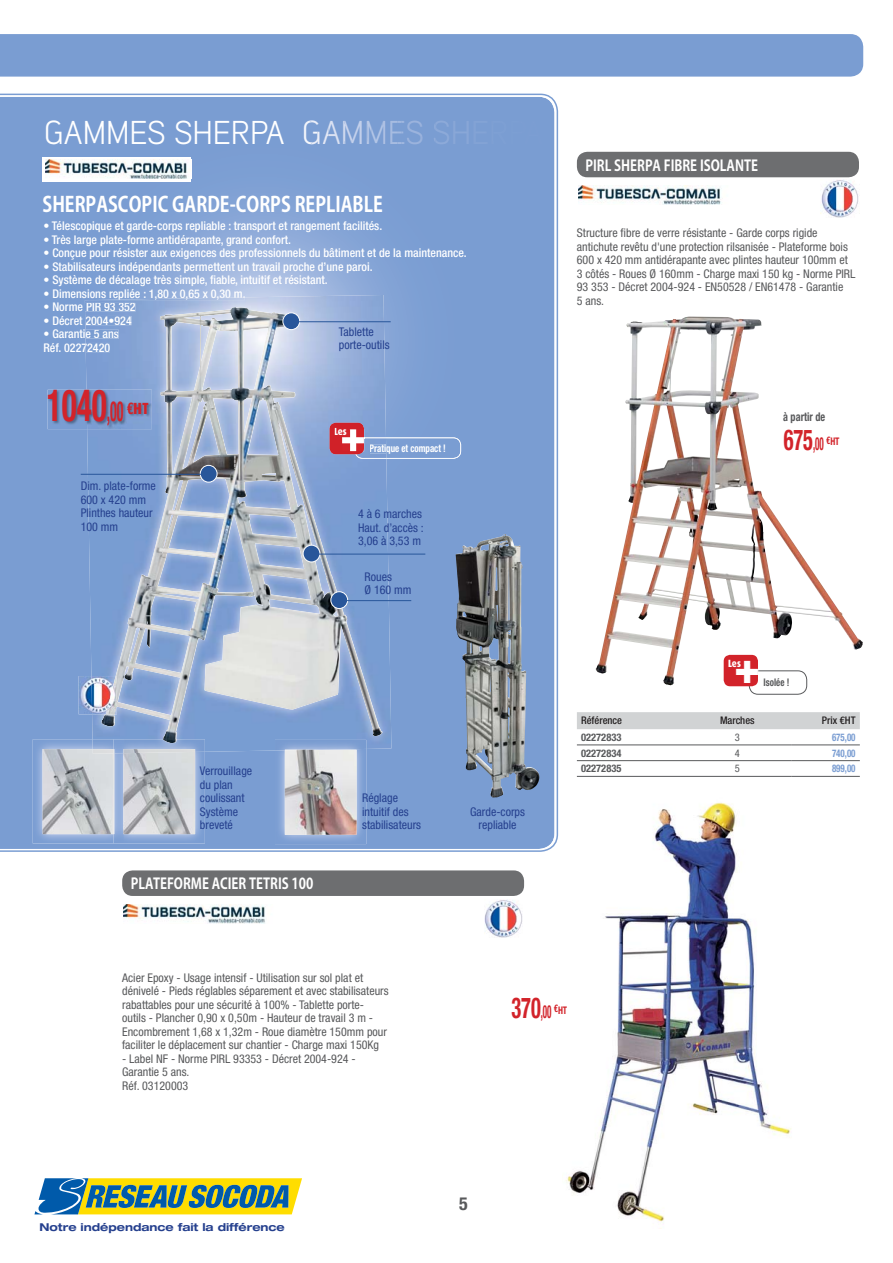
<style>
.page{position:relative;width:893px;height:1263px;background:#fff}
.page>*{position:absolute;margin:0;border:0;box-sizing:border-box;transform-origin:0 0}
.t1{font:700 condensed 44.1px "Helvetica Neue LT Std";color:#d2232a;scale:.71 1}
.t2{font:900 condensed 43.8px "Helvetica Neue LT Std";color:#fff}
.t3{font:33px "Lintel";letter-spacing:-.02em;color:#fff}
.t4{font:700 condensed 28.8px "Helvetica Neue LT Std";color:#d2232a;scale:.71 1}
.t5{font:21px "Koz Go Pr 6 N Bold 90 msp RKSJ H";color:#fff;scale:.85 1}
.t6{font:700 condensed 18px "Helvetica Neue LT Std";color:#58595b}
.t7{font:15px "Koz Go Pr 6 N Bold 90 msp RKSJ H";color:#fff;scale:.85 1}
.t8{font:condensed 12px/13.5px "Helvetica Neue LT Std";color:#58595b}
.t9{font:500 condensed 12px/13.5px "Helvetica Neue LT Std";color:#fff}
.t10{font:condensed 12px/13.5px "Helvetica Neue LT Std";color:#25408e}
.t11{font:700 condensed 12px "Helvetica Neue LT Std";color:#58595b;scale:.85 1}
.t12{font:700 expanded 10.8px "Helvetica Neue LT Std";color:#25408e}
.t13{font:700 condensed 10.5px "Helvetica Neue LT Std";color:#58595b}
.t14{font:500 condensed 10.5px "Helvetica Neue LT Std";color:#231f20}
.t15{font:700 condensed 10.5px "Helvetica Neue LT Std";color:#fff;scale:.85 1}
.t16{font:700 condensed 10.5px "Helvetica Neue LT Std";color:#7a9dd2;scale:.85 1}
.t17{font:700 condensed 10.5px "Helvetica Neue LT Std";color:#58595b;scale:.85 1}
.t18{font:800 10.5px "Dax";letter-spacing:-.005em;color:#fff;scale:.85 1}
.t19{font:condensed 10.5px "Helvetica Neue LT Std";color:#58595b}
.s1{color:#f4f6fb}
.s2{color:#e2e7f5}
.s3{color:#d0daef}
.s4{color:#bbcbe8}
.s5{color:#a7bce1}
.s6{color:#9bb3dd}
.s7{color:#90acda}
.s8{color:#89a7d7}
.s9{color:#83a3d5}
.s10{color:#80a1d4}
.s11{color:#7c9fd3}
.s12{color:#7c9ed3}
.s13{font-size:27.75px}
.s14{font-size:18px}
</style>
<div class="page">
<svg style="left:34px;top:1178px;width:268px;height:37px;background:#8ea666"></svg>
<div style="left:0;top:34px;width:863px;height:43px;background:#7a9dd2"></div>
<svg style="left:7px;top:97px;width:547px;height:752px;background:#7d9fd3"></svg>
<div style="left:0;top:97px;width:7px;height:752px;background:#7a9dd2"></div>
<div style="left:43px;top:157px;width:148px;height:25px;background:#fff"></div>
<img style="left:45px;top:160px;width:143px;height:19px">
<img style="left:275px;top:752px;width:91px;height:92px">
<img style="left:285px;top:752px;width:71px;height:83px">
<img style="left:33px;top:739px;width:172px;height:105px">
<img style="left:43px;top:749px;width:71px;height:85px">
<img style="left:114px;top:753px;width:10px;height:91px">
<img style="left:114px;top:753px;width:1px;height:81px">
<img style="left:123px;top:749px;width:72px;height:85px">
<img style="left:176px;top:307px;width:207px;height:445px">
<img style="left:330px;top:423px;width:34px;height:31px">
<svg style="left:355px;top:429px;width:106px;height:30px;background:#86a4d4"></svg>
<img style="left:342px;top:429px;width:22px;height:22px">
<svg style="left:335px;top:428px;width:12px;height:7px"></svg>
<img style="left:89px;top:297px;width:156px;height:3px">
<img style="left:85px;top:303px;width:50px;height:9px">
<img style="left:85px;top:316px;width:31px;height:9px">
<img style="left:85px;top:330px;width:31px;height:9px">
<img style="left:86px;top:343px;width:24px;height:9px">
<img style="left:275px;top:740px;width:91px;height:11px">
<img style="left:285px;top:750px;width:37px;height:1px">
<img style="left:93px;top:739px;width:31px;height:10px">
<img style="left:93px;top:749px;width:21px;height:5px">
<img style="left:116px;top:307px;width:182px;height:436px">
<div style="left:283px;top:313px;width:17px;height:17px;background:#28569a;border-radius:50%"></div>
<div style="left:282px;top:312px;width:18px;height:18px;border:1px solid #fff;border-radius:50%"></div>
<hr style="left:291px;top:321px;width:100px;height:1px;background:#28569a">
<div style="left:200px;top:465px;width:17px;height:17px;background:#28569a;border-radius:50%"></div>
<div style="left:200px;top:465px;width:17px;height:18px;border:1px solid #fff;border-radius:50%"></div>
<hr style="left:81px;top:474px;width:128px;height:1px;background:#28569a">
<div style="left:331px;top:592px;width:17px;height:17px;background:#28569a;border-radius:50%"></div>
<div style="left:330px;top:591px;width:18px;height:18px;border:1px solid #fff;border-radius:50%"></div>
<hr style="left:339px;top:600px;width:72px;height:1px;background:#28569a">
<div style="left:303px;top:545px;width:17px;height:17px;background:#28569a;border-radius:50%"></div>
<div style="left:303px;top:545px;width:17px;height:17px;border:1px solid #fff;border-radius:50%"></div>
<hr style="left:311px;top:554px;width:114px;height:1px;background:#28569a">
<img style="left:79px;top:676px;width:26px;height:38px">
<img style="left:105px;top:676px;width:12px;height:38px">
<img style="left:595px;top:319px;width:126px;height:366px">
<img style="left:821px;top:179px;width:38px;height:39px">
<img style="left:456px;top:534px;width:85px;height:264px">
<img style="left:565px;top:802px;width:227px;height:427px">
<div style="left:122px;top:870px;width:402px;height:26px;background:#6d6e70;border-radius:10px"></div>
<img style="left:123px;top:904px;width:142px;height:19px">
<img style="left:484px;top:899px;width:38px;height:39px">
<img style="left:48px;top:390px;width:104px;height:39px">
<div style="left:577px;top:152px;width:282px;height:25px;background:#6d6e70;border-radius:10px"></div>
<img style="left:578px;top:185px;width:143px;height:19px">
<div style="left:577px;top:712px;width:283px;height:17px;background:#d1d3d4"></div>
<hr style="left:577px;top:745px;width:215px;height:1px;background:#58595b">
<hr style="left:792px;top:745px;width:68px;height:1px;background:#58595b">
<hr style="left:577px;top:760px;width:215px;height:1px;background:#58595b">
<hr style="left:792px;top:760px;width:68px;height:1px;background:#58595b">
<hr style="left:577px;top:776px;width:215px;height:1px;background:#58595b">
<hr style="left:792px;top:776px;width:68px;height:1px;background:#58595b">
<div style="left:749px;top:670px;width:58px;height:25px;border:1px solid #58595b;border-radius:9px"></div>
<div style="left:724px;top:655px;width:34px;height:31px;background:#d2232a;border-radius:6px"></div>
<h3 class="t3" style="left:44px;top:114px;width:501px">GAMMES SHERPA <span class="s1">G</span><span class="s2">A</span><span class="s3">M</span><span class="s4">M</span><span class="s5">E</span><span class="s6">S</span> <span class="s7">S</span><span class="s8">H</span><span class="s9">E</span><span class="s10">R</span><span class="s11">P</span><span class="s12">A</span></h3>
<h3 class="t5" style="left:43px;top:196px;width:402px">SHERPASCOPIC GARDE-CORPS REPLIABLE</h3>
<p class="t9" style="left:44px;top:220px;width:340px">• Télescopique et garde-corps repliable : transport et rangement facilités.</p>
<p class="t9" style="left:44px;top:234px;width:249px">• Très large plate-forme antidérapante, grand confort.</p>
<p class="t9" style="left:44px;top:247px;width:424px">• Conçue pour résister aux exigences des professionnels du bâtiment et de la maintenance.</p>
<p class="t9" style="left:44px;top:261px;width:331px">• Stabilisateurs indépendants permettent un travail proche d’une paroi.</p>
<p class="t9" style="left:44px;top:274px;width:286px">• Système de décalage très simple, fiable, intuitif et résistant.</p>
<p class="t9" style="left:44px;top:288px;width:166px">• Dimensions re liée : 1 80 x 0 6 x</p>
<p class="t9" style="left:44px;top:301px;width:94px">• Norme PIR 93 352</p>
<p class="t9" style="left:44px;top:315px;width:90px">• Décret 2004•924</p>
<p class="t9" style="left:44px;top:328px;width:77px">• Garantie 5 ans<br>Réf. 02272420</p>
<p class="t9" style="left:118px;top:288px;width:7px">p</p>
<p class="t9" style="left:154px;top:288px;width:4px">,</p>
<p class="t9" style="left:186px;top:288px;width:62px">, 5 0,30 m.</p>
<p class="t10" style="left:339px;top:326px;width:52px">Tablette porte-outils</p>
<h1 class="t1" style="left:47px;top:390px;width:145px">1040<span class="s13">,00</span> <sup>€</sup><sup>HT</sup></h1>
<p class="t10" style="left:81px;top:480px;width:77px">Dim. plate-forme<br>600 x 420 mm<br>Plinthes hauteur<br>100 mm</p>
<p class="t18" style="left:334px;top:425px;width:17px">Les</p>
<h2 class="t2" style="left:340px;top:411px;width:28px">+</h2>
<p class="t15" style="left:369px;top:444px;width:91px">Pratique et compact !</p>
<p class="t10" style="left:358px;top:508px;width:67px">4 à 6 marches<br>Haut. d’accès :<br>3,06 à 3,53 m</p>
<p class="t10" style="left:365px;top:571px;width:49px">Roues<br>Ø 160 mm</p>
<p class="t10" style="left:200px;top:765px;width:54px">Verrouillage du plan coulissant<br>Système breveté</p>
<p class="t7" style="left:131px;top:878px;width:216px">PLATEFORME ACIER TETRIS 100</p>
<p class="t10" style="left:362px;top:792px;width:60px">Réglage intuitif des stabilisateurs</p>
<p class="t10" style="left:470px;top:806px;width:56px;text-align:center">Garde-corps repliable</p>
<p class="t7" style="left:585px;top:159px;width:205px">PIRL SHERPA FIBRE ISOLANTE</p>
<p class="t8" style="left:577px;top:227px;width:280px">Structure fibre de verre résistante - Garde corps rigide antichute revêtu d'une protection rilsanisée - Plateforme bois 600 x 420 mm antidérapante avec plintes hauteur 100mm et 3 côtés - Roues Ø 160mm - Charge maxi 150 kg - Norme PIRL 93 353 - Décret 2004-924 - EN50528 / EN61478 - Garantie<br>5 ans.</p>
<p class="t11" style="left:783px;top:412px;width:51px">à partir de</p>
<h3 class="t4" style="left:784px;top:429px;width:80px">675<span class="s14">,00</span> <sup>€HT</sup></h3>
<p class="t18" style="left:728px;top:657px;width:17px">Les</p>
<h2 class="t2" style="left:734px;top:643px;width:28px">+</h2>
<p class="t17" style="left:763px;top:679px;width:32px">Isolée !</p>
<p class="t14" style="left:581px;top:717px;width:42px">Référence</p>
<p class="t14" style="left:720px;top:717px;width:36px">Marches</p>
<p class="t14" style="left:822px;top:717px;width:35px">Prix €HT</p>
<p class="t13" style="left:581px;top:733px;width:42px">02272833</p>
<p class="t19" style="left:735px;top:733px;width:7px">3</p>
<p class="t16" style="left:832px;top:733px;width:29px">675,00</p>
<p class="t13" style="left:581px;top:749px;width:42px">02272834</p>
<p class="t19" style="left:735px;top:749px;width:7px">4</p>
<p class="t16" style="left:832px;top:749px;width:29px">740,00</p>
<p class="t13" style="left:581px;top:765px;width:42px">02272835</p>
<p class="t19" style="left:735px;top:765px;width:7px">5</p>
<p class="t16" style="left:832px;top:765px;width:29px">899,00</p>
<p class="t8" style="left:122px;top:972px;width:268px">Acier Epoxy - Usage intensif - Utilisation sur sol plat et dénivelé - Pieds réglables séparement et avec stabilisateurs rabattables pour une sécurité à 100% - Tablette porte&shy;outils - Plancher 0,90 x 0,50m - Hauteur de travail 3 m - Encombrement 1,68 x 1,32m - Roue diamètre 150mm pour faciliter le déplacement sur chantier - Charge maxi 150Kg</p>
<p class="t8" style="left:122px;top:1053px;width:235px">- Label NF - Norme PIRL 93353 - Décret 2004-924 -<br>Garantie 5 ans.<br>Réf. 03120003</p>
<h3 class="t4" style="left:511px;top:998px;width:80px">370<span class="s14">,00</span> <sup>€HT</sup></h3>
<p class="t12" style="left:39px;top:1221px;width:247px">Notre indépendance fait la différence</p>
<h3 class="t6" style="left:459px;top:1197px;width:10px">5</h3>
</div>
